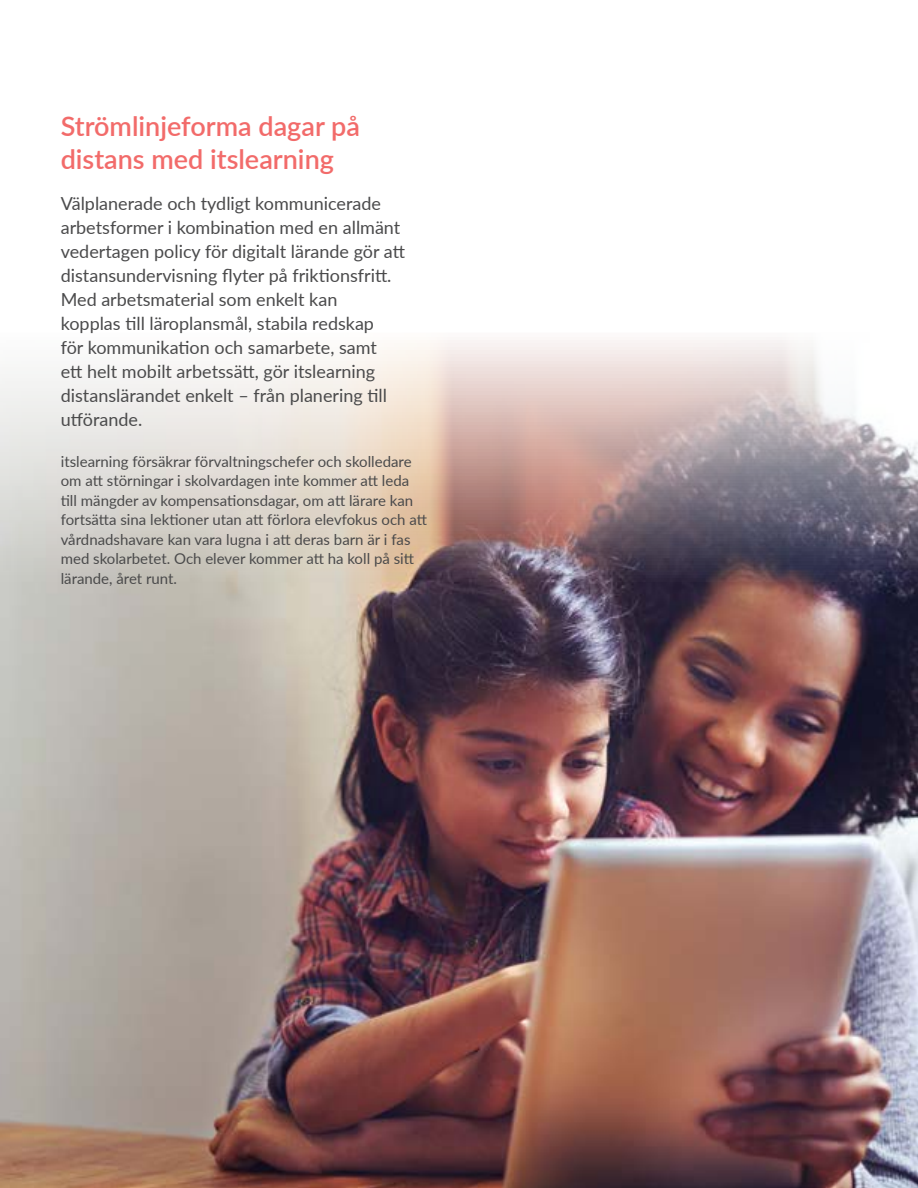
<style>
.page{position:relative;width:918px;height:1188px;background:#fff}
.page>*{position:absolute;margin:0;border:0;box-sizing:border-box;transform-origin:0 0}
.t1{font:600 27px/32.4px "Lato";color:#f26b6a}
.t2{font:18px/24px "Lato";color:#4a4a4b}
.t3{font:15px/19.5px "Lato";color:#4a4a4b}
</style>
<div class="page">
<img style="left:0;top:340px;width:918px;height:848px">
<h1 class="t1" style="left:61px;top:109px;width:301px">Strömlinjeforma dagar på distans med itslearning</h1>
<p class="t2" style="left:61px;top:191px;width:346px">Välplanerade och tydligt kommunicerade arbetsformer i kombination med en allmänt vedertagen policy för digitalt lärande gör att distansundervisning flyter på friktionsfritt.<br>Med arbetsmaterial som enkelt kan<br>kopplas till läroplansmål, stabila redskap<br>för kommunikation och samarbete, samt<br>ett helt mobilt arbetssätt, gör itslearning distanslärandet enkelt – från planering till utförande.</p>
<p class="t3" style="left:61px;top:451px;width:368px">itslearning försäkrar förvaltningschefer och skolledare om att störningar i skolvardagen inte kommer att leda till mängder av kompensationsdagar, om att lärare kan fortsätta sina lektioner utan att förlora elevfokus och att vårdnadshavare kan vara lugna i att deras barn är i fas med skolarbetet. Och elever kommer att ha koll på sitt lärande, året runt.</p>
</div>
